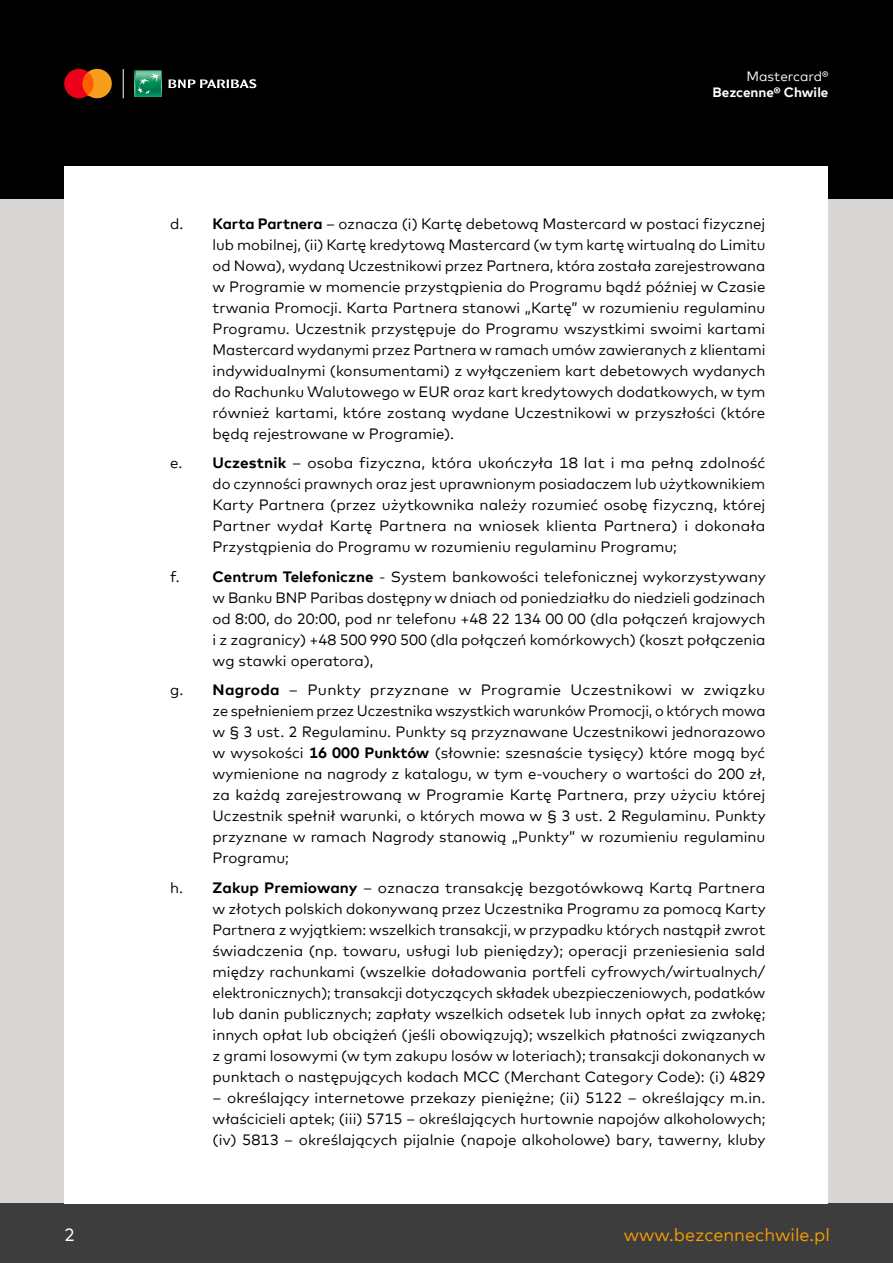
<style>
.page{position:relative;width:893px;height:1263px;background:#fff}
.page>*{position:absolute;margin:0;border:0;box-sizing:border-box;transform-origin:0 0}
.t1{font:18px "Mark Offc For MC";color:#f59e00}
.t2{font:18px "Mark Offc For MC";color:#fff}
.t3{font:15px/21px "Mark Offc For MC";color:#000;text-align:justify}
.t4{font:700 13.5px "Mark Offc For MC";color:#fff}
.t5{font:13.5px "Mark Offc For MC";color:#fff}
.s1{font-weight:700}
</style>
<div class="page">
<div style="left:0;top:132px;width:893px;height:1095px;background:#d9d6d6"></div>
<div style="left:0;top:1203px;width:893px;height:60px;background:#3d3d3d"></div>
<div style="left:0;top:0;width:893px;height:198px;background:#000"></div>
<div style="left:65px;top:167px;width:763px;height:1036px;background:#fff"></div>
<svg style="left:64px;top:69px;width:48px;height:29px"></svg>
<svg style="left:123px;top:69px;width:1px;height:29px"></svg>
<svg style="left:135px;top:70px;width:27px;height:27px"></svg>
<svg style="left:135px;top:71px;width:26px;height:25px"></svg>
<svg style="left:168px;top:79px;width:88px;height:9px"></svg>
<p class="t2" style="left:64px;top:1221px;width:12px">2</p>
<p class="t5" style="left:746px;top:66px;width:83px">Mastercard®</p>
<p class="t4" style="left:713px;top:82px;width:117px">Bezcenne® Chwile</p>
<p class="t3" style="left:213px;top:212px;width:554px;text-indent:-43px">d. <span class="s1">Karta Partnera</span> – oznacza (i) Kartę debetową Mastercard w postaci fizycznej lub mobilnej, (ii) Kartę kredytową Mastercard (w tym kartę wirtualną do Limitu od Nowa), wydaną Uczestnikowi przez Partnera, która została zarejestrowana w Programie w momencie przystąpienia do Programu bądź później w Czasie trwania Promocji. Karta Partnera stanowi „Kartę” w rozumieniu regulaminu Programu. Uczestnik przystępuje do Programu wszystkimi swoimi kartami Mastercard wydanymi przez Partnera w ramach umów zawieranych z klientami indywidualnymi (konsumentami) z wyłączeniem kart debetowych wydanych do Rachunku Walutowego w EUR oraz kart kredytowych dodatkowych, w tym również kartami, które zostaną wydane Uczestnikowi w przyszłości (które będą rejestrowane w Programie).</p>
<p class="t3" style="left:213px;top:451px;width:554px;text-indent:-43px">e. <span class="s1">Uczestnik</span> – osoba fizyczna, która ukończyła 18 lat i ma pełną zdolność do czynności prawnych oraz jest uprawnionym posiadaczem lub użytkownikiem Karty Partnera (przez użytkownika należy rozumieć osobę fizyczną, której Partner wydał Kartę Partnera na wniosek klienta Partnera) i dokonała Przystąpienia do Programu w rozumieniu regulaminu Programu;</p>
<p class="t3" style="left:213px;top:565px;width:555px;text-indent:-43px">f. <span class="s1">Centrum Telefoniczne</span> - System bankowości telefonicznej wykorzystywany w Banku BNP Paribas dostępny w dniach od poniedziałku do niedzieli godzinach od 8:00, do 20:00, pod nr telefonu +48 22 134 00 00 (dla połączeń krajowych i z zagranicy) +48 500 990 500 (dla połączeń komórkowych) (koszt połączenia wg stawki operatora),</p>
<p class="t3" style="left:213px;top:678px;width:555px;text-indent:-43px">g. <span class="s1">Nagroda</span> – Punkty przyznane w Programie Uczestnikowi w związku ze spełnieniem przez Uczestnika wszystkich warunków Promocji, o których mowa w § 3 ust. 2 Regulaminu. Punkty są przyznawane Uczestnikowi jednorazowo w wysokości <span class="s1">16 000 Punktów</span> (słownie: szesnaście tysięcy) które mogą być wymienione na nagrody z katalogu, w tym e-vouchery o wartości do 200 zł, za każdą zarejestrowaną w Programie Kartę Partnera, przy użyciu której Uczestnik spełnił warunki, o których mowa w § 3 ust. 2 Regulaminu. Punkty przyznane w ramach Nagrody stanowią „Punkty” w rozumieniu regulaminu Programu;</p>
<p class="t3" style="left:213px;top:876px;width:555px;text-indent:-43px">h. <span class="s1">Zakup Premiowany</span> – oznacza transakcję bezgotówkową Kartą Partnera w złotych polskich dokonywaną przez Uczestnika Programu za pomocą Karty Partnera z wyjątkiem: wszelkich transakcji, w przypadku których nastąpił zwrot świadczenia (np. towaru, usługi lub pieniędzy); operacji przeniesienia sald między rachunkami (wszelkie doładowania portfeli cyfrowych/wirtualnych/ elektronicznych); transakcji dotyczących składek ubezpieczeniowych, podatków lub danin publicznych; zapłaty wszelkich odsetek lub innych opłat za zwłokę; innych opłat lub obciążeń (jeśli obowiązują); wszelkich płatności związanych z grami losowymi (w tym zakupu losów w loteriach); transakcji dokonanych w punktach o następujących kodach MCC (Merchant Category Code): (i) 4829</p>
<p class="t3" style="left:213px;top:1086px;width:554px">– określający internetowe przekazy pieniężne; (ii) 5122 – określający m.in. właścicieli aptek; (iii) 5715 – określających hurtownie napojów alkoholowych; (iv) 5813 – określających pijalnie (napoje alkoholowe) bary, tawerny, kluby</p>
<p class="t1" style="left:624px;top:1221px;width:208px">www.bezcennechwile.pl</p>
</div>
